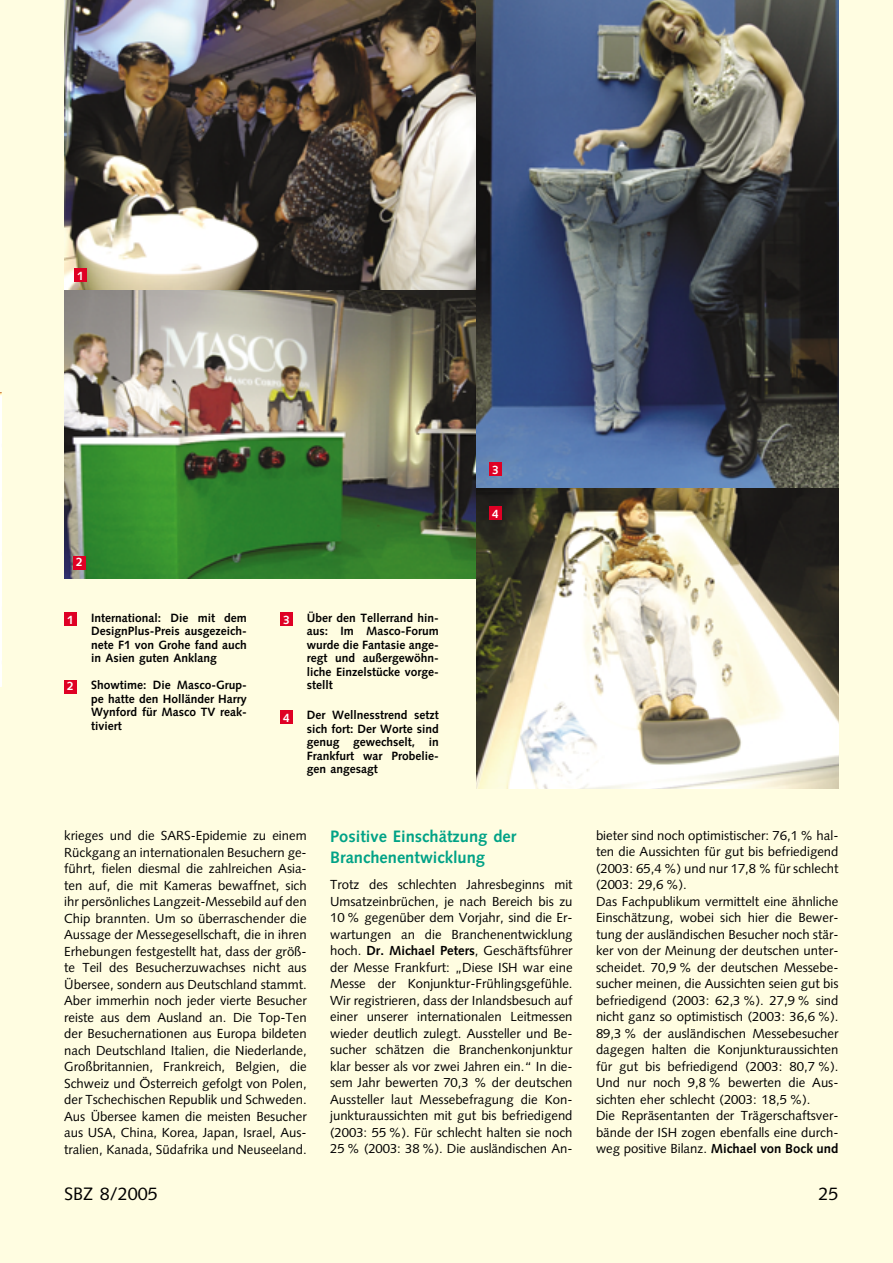
<style>
.page{position:relative;width:893px;height:1263px;background:#fff}
.page>*{position:absolute;margin:0;border:0;box-sizing:border-box;transform-origin:0 0}
.t1{font:18px "Syntax";color:#000}
.t2{font:700 16.5px/21px "Syntax";color:#00a286}
.t3{font:13.2px/16.5px "Syntax";color:#000;text-align:justify}
.t4{font:700 12px/13.5px "Syntax";color:#000;text-align:justify}
.t5{font:700 12px "Syntax";color:#fff}
.s1{font-weight:700}
</style>
<div class="page">
<div style="left:0;top:0;width:892px;height:1263px;background:#fffde1"></div>
<img style="left:0;top:393px;width:2px;height:293px">
<div style="left:64px;top:612px;width:13px;height:14px;background:#df0024"></div>
<img style="left:65px;top:0;width:412px;height:290px">
<img style="left:64px;top:291px;width:413px;height:287px">
<img style="left:477px;top:0;width:361px;height:488px">
<img style="left:477px;top:488px;width:361px;height:301px">
<div style="left:489px;top:506px;width:13px;height:14px;background:#df0024"></div>
<div style="left:74px;top:268px;width:13px;height:14px;background:#df0024"></div>
<div style="left:73px;top:556px;width:13px;height:14px;background:#df0024"></div>
<div style="left:489px;top:463px;width:13px;height:13px;background:#df0024"></div>
<div style="left:280px;top:710px;width:13px;height:14px;background:#df0024"></div>
<div style="left:280px;top:613px;width:13px;height:13px;background:#df0024"></div>
<div style="left:64px;top:681px;width:13px;height:13px;background:#df0024"></div>
<p class="t5" style="left:77px;top:271px;width:8px">1</p>
<p class="t5" style="left:492px;top:465px;width:8px">3</p>
<p class="t5" style="left:76px;top:557px;width:8px">2</p>
<p class="t5" style="left:67px;top:615px;width:8px">1</p>
<p class="t4" style="left:307px;top:612px;width:134px">Über den Tellerrand hin&shy;aus: Im Masco-Forum wurde die Fantasie ange&shy;regt und außergewöhn&shy;liche Einzelstücke vorge&shy;stellt</p>
<p class="t4" style="left:307px;top:709px;width:134px">Der Wellnesstrend setzt sich fort: Der Worte sind genug gewechselt, in Frankfurt war Probelie&shy;gen angesagt</p>
<p class="t4" style="left:91px;top:612px;width:157px">International: Die mit dem DesignPlus-Preis ausgezeich&shy;nete F1 von Grohe fand auch in Asien guten Anklang</p>
<p class="t4" style="left:91px;top:679px;width:157px">Showtime: Die Masco-Grup&shy;pe hatte den Holländer Harry Wynford für Masco TV reak&shy;tiviert</p>
<p class="t5" style="left:283px;top:615px;width:8px">3</p>
<p class="t5" style="left:67px;top:681px;width:8px">2</p>
<p class="t5" style="left:283px;top:713px;width:8px">4</p>
<p class="t5" style="left:492px;top:509px;width:8px">4</p>
<p class="t3" style="left:64px;top:829px;width:244px">krieges und die SARS-Epidemie zu einem Rückgang an internationalen Besuchern ge&shy;führt, fielen diesmal die zahlreichen Asia&shy;ten auf, die mit Kameras bewaffnet, sich ihr persönliches Langzeit-Messebild auf den Chip brannten. Um so überraschender die Aussage der Messegesellschaft, die in ihren Erhebungen festgestellt hat, dass der größ&shy;te Teil des Besucherzuwachses nicht aus Übersee, sondern aus Deutschland stammt.<br>Aber immerhin noch jeder vierte Besucher reiste aus dem Ausland an. Die Top-Ten der Besuchernationen aus Europa bildeten nach Deutschland Italien, die Niederlande, Großbritannien, Frankreich, Belgien, die Schweiz und Österreich gefolgt von Polen, der Tschechischen Republik und Schweden.<br>Aus Übersee kamen die meisten Besucher aus USA, China, Korea, Japan, Israel, Aus&shy;tralien, Kanada, Südafrika und Neuseeland.</p>
<p class="t2" style="left:330px;top:827px;width:188px">Positive Einschätzung der<br>Branchenentwicklung</p>
<p class="t3" style="left:330px;top:878px;width:244px">Trotz des schlechten Jahresbeginns mit Umsatzeinbrüchen, je nach Bereich bis zu 10 % gegenüber dem Vorjahr, sind die Er&shy;wartungen an die Branchenentwicklung hoch. <span class="s1">Dr. Michael Peters</span>, Geschäftsführer der Messe Frankfurt: „Diese ISH war eine Messe der Konjunktur-Frühlingsgefühle.<br>Wir registrieren, dass der Inlandsbesuch auf einer unserer internationalen Leitmessen wieder deutlich zulegt. Aussteller und Be&shy;sucher schätzen die Branchenkonjunktur klar besser als vor zwei Jahren ein.“ In die&shy;sem Jahr bewerten 70,3 % der deutschen Aussteller laut Messebefragung die Kon&shy;junkturaussichten mit gut bis befriedigend (2003: 55 %). Für schlecht halten sie noch 25 % (2003: 38 %). Die ausländischen An-</p>
<p class="t3" style="left:596px;top:828px;width:244px;text-align:left">bieter sind noch optimistischer: 76,1 % hal&shy;ten die Aussichten für gut bis befriedigend (2003: 65,4 %) und nur 17,8 % für schlecht (2003: 29,6 %).<br>Das Fachpublikum vermittelt eine ähnliche Einschätzung, wobei sich hier die Bewer&shy;tung der ausländischen Besucher noch stär&shy;ker von der Meinung der deutschen unter&shy;scheidet. 70,9 % der deutschen Messebe&shy;sucher meinen, die Aussichten seien gut bis befriedigend (2003: 62,3 %). 27,9 % sind nicht ganz so optimistisch (2003: 36,6 %).<br>89,3 % der ausländischen Messebesucher dagegen halten die Konjunkturaussichten für gut bis befriedigend (2003: 80,7 %).<br>Und nur noch 9,8 % bewerten die Aus&shy;sichten eher schlecht (2003: 18,5 %).<br>Die Repräsentanten der Trägerschaftsver&shy;bände der ISH zogen ebenfalls eine durch&shy;weg positive Bilanz. <span class="s1">Michael von Bock und</span></p>
<h1 class="t1" style="left:64px;top:1186px;width:95px">SBZ 8/2005</h1>
<h1 class="t1" style="left:818px;top:1186px;width:22px">25</h1>
</div>
